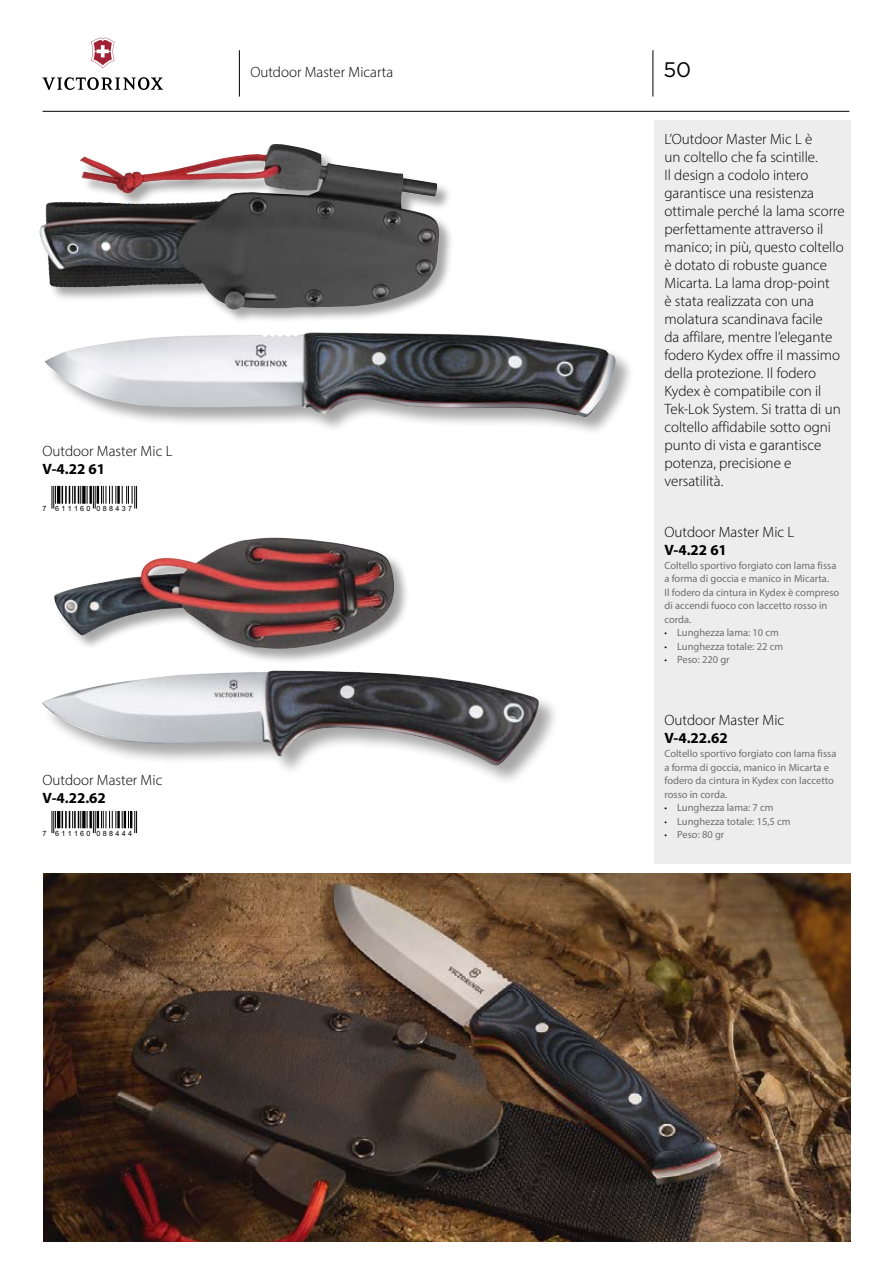
<style>
.page{position:relative;width:893px;height:1263px;background:#fff}
.page>*{position:absolute;margin:0;border:0;box-sizing:border-box;transform-origin:0 0}
.t1{font:21px "Gotham";color:#000}
.t2{font:300 15px/18px "Myriad Pro";color:#000}
.t3{font:700 15px "Myriad Pro";color:#000}
.t4{font:10.5px/13.5px "Myriad Pro";color:#706f6f}
.t5{font:7.2px "Arial";letter-spacing:.32em;color:#000}
.s1{font-weight:300;font-stretch:condensed;color:#000}
</style>
<div class="page">
<hr style="left:43px;top:111px;width:806px;height:1px;background:#000">
<hr style="left:653px;top:50px;width:1px;height:47px;background:#000">
<div style="left:654px;top:120px;width:196px;height:743px;background:#ededed"></div>
<svg style="left:43px;top:77px;width:120px;height:13px"></svg>
<svg style="left:91px;top:38px;width:23px;height:30px"></svg>
<hr style="left:239px;top:50px;width:1px;height:47px;background:#000">
<div style="left:45px;top:332px;width:590px;height:104px;background:#000;opacity:.35"></div>
<img style="left:45px;top:332px;width:570px;height:86px">
<div style="left:43px;top:670px;width:517px;height:116px;background:#000;opacity:.35"></div>
<img style="left:43px;top:670px;width:497px;height:96px">
<div style="left:54px;top:537px;width:356px;height:128px;background:#000;opacity:.35"></div>
<img style="left:54px;top:538px;width:340px;height:111px">
<div style="left:39px;top:144px;width:415px;height:180px;background:#000;opacity:.35"></div>
<img style="left:79px;top:144px;width:243px;height:60px">
<img style="left:43px;top:873px;width:807px;height:369px">
<svg style="left:52px;top:486px;width:4px;height:23px"></svg>
<hr style="left:57px;top:486px;width:3px;height:18px;background:#000">
<svg style="left:62px;top:486px;width:19px;height:18px"></svg>
<svg style="left:82px;top:486px;width:4px;height:18px"></svg>
<svg style="left:87px;top:486px;width:50px;height:23px"></svg>
<svg style="left:52px;top:812px;width:4px;height:21px"></svg>
<hr style="left:57px;top:812px;width:3px;height:16px;background:#000">
<svg style="left:62px;top:812px;width:19px;height:16px"></svg>
<svg style="left:82px;top:812px;width:4px;height:16px"></svg>
<svg style="left:87px;top:812px;width:50px;height:21px"></svg>
<p class="t2" style="left:43px;top:442px;width:131px">Outdoor Master Mic L</p>
<p class="t3" style="left:43px;top:460px;width:64px">V-4.22 61</p>
<p class="t5" style="left:43px;top:504px;width:91px">7 611160 088437</p>
<p class="t2" style="left:43px;top:771px;width:121px">Outdoor Master Mic</p>
<p class="t3" style="left:43px;top:788px;width:65px">V-4.22.62</p>
<p class="t5" style="left:43px;top:828px;width:91px">7 611160 088444</p>
<p class="t2" style="left:250px;top:63px;width:144px">Outdoor Master Micarta</p>
<h1 class="t1" style="left:663px;top:58px;width:29px">50</h1>
<p class="t2" style="left:664px;top:130px;width:182px">L’Outdoor Master Mic L è<br>un coltello che fa scintille.<br>Il design a codolo intero garantisce una resistenza ottimale perché la lama scorre perfettamente attraverso il manico; in più, questo coltello è dotato di robuste guance<br>Micarta. La lama drop-point<br>è stata realizzata con una molatura scandinava facile<br>da affilare, mentre l’elegante fodero Kydex offre il massimo della protezione. Il fodero<br>Kydex è compatibile con il<br>Tek-Lok System. Si tratta di un coltello affidabile sotto ogni punto di vista e garantisce potenza, precisione e versatilità.</p>
<p class="t2" style="left:664px;top:523px;width:131px">Outdoor Master Mic L</p>
<p class="t3" style="left:664px;top:540px;width:64px">V-4.22 61</p>
<p class="t4" style="left:664px;top:558px;width:176px">Coltello sportivo forgiato con lama fissa a forma di goccia e manico in Micarta.<br>Il fodero da cintura in Kydex è compreso di accendi fuoco con laccetto rosso in corda.</p>
<p class="t4" style="left:664px;top:626px;width:116px"><span class="s1">•</span> Lunghezza lama: 10 cm</p>
<p class="t4" style="left:664px;top:639px;width:120px"><span class="s1">•</span> Lunghezza totale: 22 cm</p>
<p class="t4" style="left:664px;top:653px;width:67px"><span class="s1">•</span> Peso: 220 gr</p>
<p class="t2" style="left:664px;top:711px;width:121px">Outdoor Master Mic</p>
<p class="t3" style="left:664px;top:729px;width:65px">V-4.22.62</p>
<p class="t4" style="left:664px;top:746px;width:173px">Coltello sportivo forgiato con lama fissa a forma di goccia, manico in Micarta e fodero da cintura in Kydex con laccetto rosso in corda.</p>
<p class="t4" style="left:664px;top:800px;width:111px"><span class="s1">•</span> Lunghezza lama: 7 cm</p>
<p class="t4" style="left:664px;top:814px;width:128px"><span class="s1">•</span> Lunghezza totale: 15,5 cm</p>
<p class="t4" style="left:664px;top:827px;width:61px"><span class="s1">•</span> Peso: 80 gr</p>
</div>
